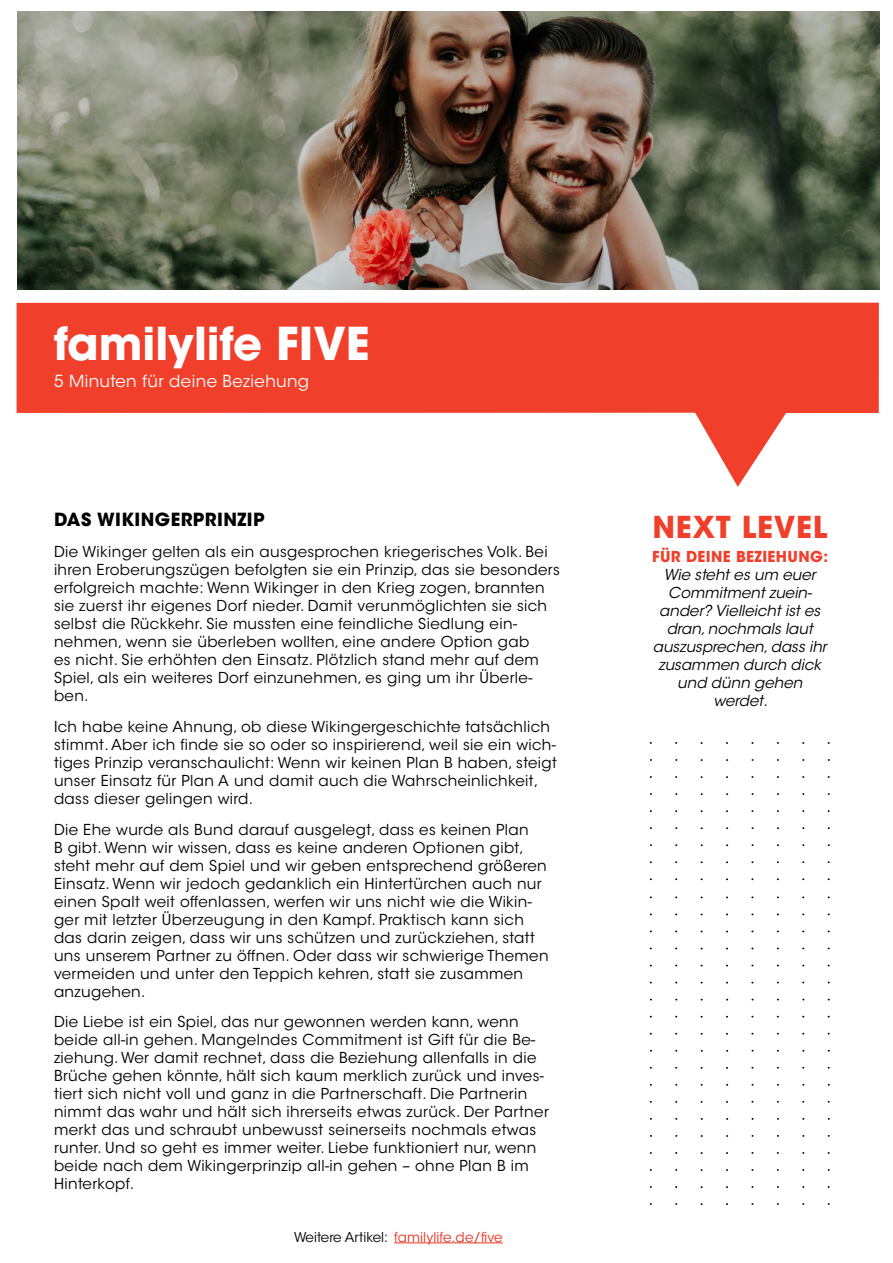
<style>
.page{position:relative;width:893px;height:1263px;background:#fff}
.page>*{position:absolute;margin:0;border:0;box-sizing:border-box;transform-origin:0 0}
.t1{font:700 45px "ITC Avant Garde Std";color:#fff}
.t2{font:700 30px "ITC Avant Garde Std";letter-spacing:.025em;color:#f0402b}
.t3{font:700 18px "ITC Avant Garde Std";letter-spacing:.025em;color:#000}
.t4{font:16.5px "ITC Avant Garde Std";letter-spacing:.025em;color:#fff}
.t5{font:15px/18px "ITC Avant Garde Std";letter-spacing:.025em;color:#000}
.t6{font:italic 15px/18px "ITC Avant Garde Std";color:#000;text-align:center}
.t7{font:700 15px "ITC Avant Garde Std";letter-spacing:.025em;color:#f0402b}
.t8{font:13.5px "ITC Avant Garde Std";color:#e6331f}
.s1{color:#000}
</style>
<div class="page">
<svg style="left:17px;top:303px;width:862px;height:184px;fill:#f0402b"></svg>
<img style="left:17px;top:11px;width:863px;height:278px">
<hr style="left:394px;top:1242px;width:109px;height:1px;background:#e6331f">
<h1 class="t1" style="left:54px;top:314px;width:317px">familylife FIVE</h1>
<p class="t4" style="left:54px;top:371px;width:257px">5 Minuten für deine Beziehung</p>
<p class="t3" style="left:54px;top:508px;width:212px">DAS WIKINGERPRINZIP</p>
<p class="t5" style="left:54px;top:543px;width:507px">Die Wikinger gelten als ein ausgesprochen kriegerisches Volk. Bei ihren Eroberungszügen befolgten sie ein Prinzip, das sie besonders erfolgreich machte: Wenn Wikinger in den Krieg zogen, brannten sie zuerst ihr eigenes Dorf nieder. Damit verunmöglichten sie sich selbst die Rückkehr. Sie mussten eine feindliche Siedlung ein&shy;nehmen, wenn sie überleben wollten, eine andere Option gab<br>es nicht. Sie erhöhten den Einsatz. Plötzlich stand mehr auf dem Spiel, als ein weiteres Dorf einzunehmen, es ging um ihr Überle&shy;ben.</p>
<p class="t5" style="left:54px;top:718px;width:504px">Ich habe keine Ahnung, ob diese Wikingergeschichte tatsächlich stimmt. Aber ich finde sie so oder so inspirierend, weil sie ein wich&shy;tiges Prinzip veranschaulicht: Wenn wir keinen Plan B haben, steigt unser Einsatz für Plan A und damit auch die Wahrscheinlichkeit, dass dieser gelingen wird.</p>
<p class="t5" style="left:54px;top:820px;width:496px">Die Ehe wurde als Bund darauf ausgelegt, dass es keinen Plan<br>B gibt. Wenn wir wissen, dass es keine anderen Optionen gibt, steht mehr auf dem Spiel und wir geben entsprechend größeren Einsatz. Wenn wir jedoch gedanklich ein Hintertürchen auch nur einen Spalt weit offenlassen, werfen wir uns nicht wie die Wikin&shy;ger mit letzter Überzeugung in den Kampf. Praktisch kann sich das darin zeigen, dass wir uns schützen und zurückziehen, statt uns unserem Partner zu öffnen. Oder dass wir schwierige Themen vermeiden und unter den Teppich kehren, statt sie zusammen anzugehen.</p>
<p class="t5" style="left:54px;top:1013px;width:496px">Die Liebe ist ein Spiel, das nur gewonnen werden kann, wenn beide all-in gehen. Mangelndes Commitment ist Gift für die Be&shy;ziehung. Wer damit rechnet, dass die Beziehung allenfalls in die Brüche gehen könnte, hält sich kaum merklich zurück und inves&shy;tiert sich nicht voll und ganz in die Partnerschaft. Die Partnerin nimmt das wahr und hält sich ihrerseits etwas zurück. Der Partner merkt das und schraubt unbewusst seinerseits nochmals etwas runter. Und so geht es immer weiter. Liebe funktioniert nur, wenn beide nach dem Wikingerprinzip all-in gehen – ohne Plan B im Hinterkopf.</p>
<p class="t8" style="left:294px;top:1228px;width:210px"><span class="s1">Weitere Artikel:</span> familylife.de/five</p>
<h2 class="t2" style="left:652px;top:507px;width:176px">NEXT LEVEL</h2>
<p class="t7" style="left:652px;top:546px;width:178px">FÜR DEINE BEZIEHUNG:</p>
<p class="t6" style="left:653px;top:566px;width:175px">Wie steht es um euer<br>Commitment zuein&shy;ander? Vielleicht ist es dran, nochmals laut auszusprechen, dass ihr zusammen durch dick und dünn gehen werdet.</p>
</div>
